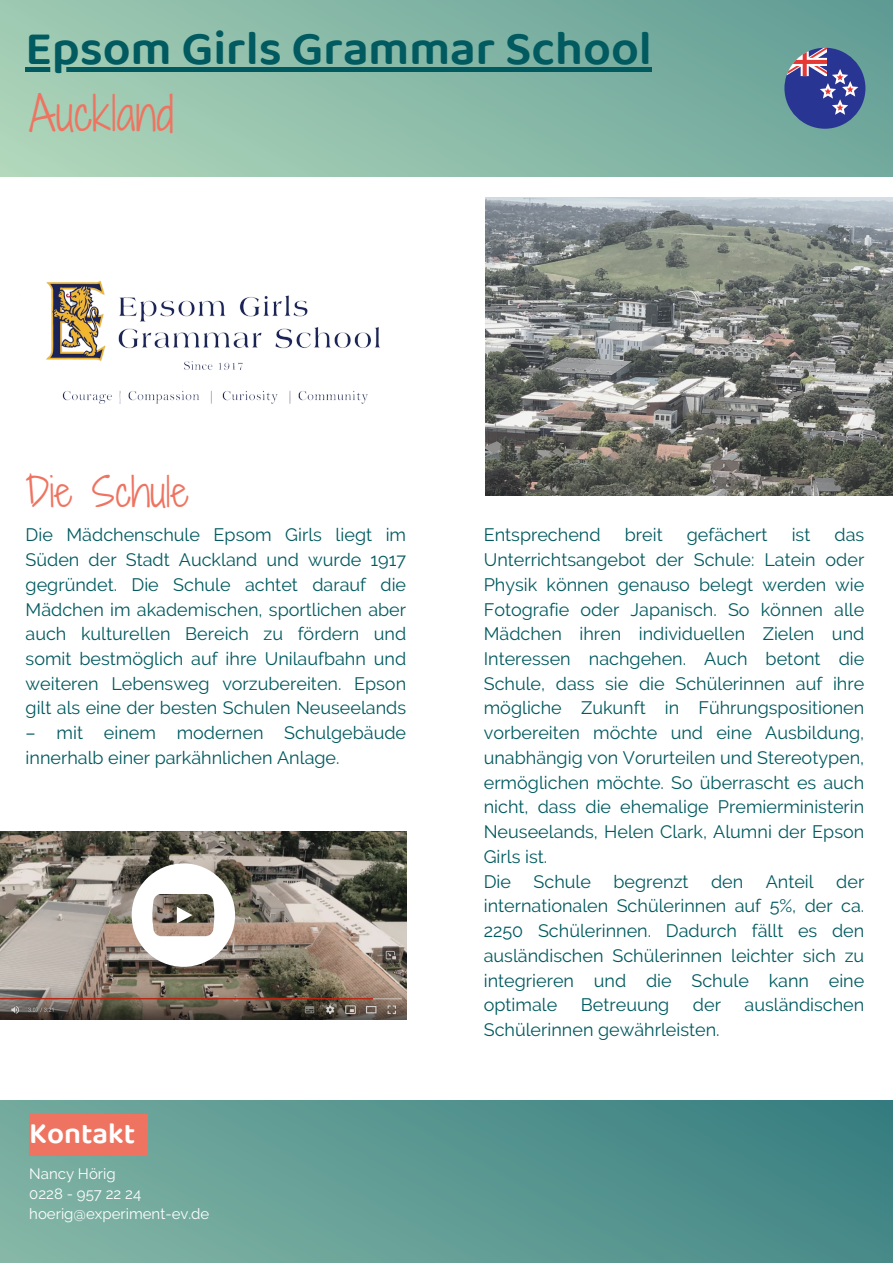
<style>
.page{position:relative;width:893px;height:1264px;background:#fff}
.page>*{position:absolute;margin:0;border:0;box-sizing:border-box;transform-origin:0 0}
.t1{font:600 49.05px "Baloo Tamma 2";color:#005a5f}
.t2{font:45px "Shadows Into Light Two";color:#ee7461}
.t3{font:39px "Shadows Into Light Two";color:#ee7461}
.t4{font:600 30px "Baloo Tamma 2";color:#fff}
.t5{font:18px/24.8px "Raleway";color:#005a5f;text-align:justify}
.t6{font:15px "Raleway";color:#fff}
</style>
<div class="page">
<div style="left:0;top:0;width:892px;height:177px;background:linear-gradient(to right,#a8d1b7,#69a298)"></div>
<svg style="left:784px;top:48px;width:81px;height:81px;background:#56619a"></svg>
<div style="left:0;top:1099px;width:892px;height:163px;background:linear-gradient(to right,#7fb1a2,#3c8284)"></div>
<div style="left:29px;top:1113px;width:119px;height:42px;background:#ee7461"></div>
<img style="left:46px;top:281px;width:335px;height:123px">
<img style="left:485px;top:198px;width:407px;height:297px">
<img style="left:0;top:831px;width:406px;height:188px">
<svg style="left:132px;top:863px;width:103px;height:103px"></svg>
<hr style="left:26px;top:67px;width:626px;height:4px;background:#005a5f">
<p class="t1" style="left:26px;top:18px;width:627px">Epsom Girls Grammar School</p>
<p class="t2" style="left:29px;top:81px;width:146px">Auckland</p>
<p class="t3" style="left:26px;top:463px;width:164px">Die Schule</p>
<p class="t5" style="left:26px;top:522px;width:382px">Die Mädchenschule Epsom Girls liegt im Süden der Stadt Auckland und wurde 1917 gegründet. Die Schule achtet darauf die Mädchen im akademischen, sportlichen aber auch kulturellen Bereich zu fördern und somit bestmöglich auf ihre Unilaufbahn und weiteren Lebensweg vorzubereiten. Epson gilt als eine der besten Schulen Neuseelands</p>
<p class="t5" style="left:26px;top:720px;width:382px">– mit einem modernen Schulgebäude innerhalb einer parkähnlichen Anlage.</p>
<p class="t4" style="left:29px;top:1114px;width:108px">Kontakt</p>
<p class="t6" style="left:29px;top:1164px;width:88px">Nancy Hörig</p>
<p class="t6" style="left:29px;top:1184px;width:113px">0228 - 957 22 24</p>
<p class="t6" style="left:29px;top:1204px;width:182px">hoerig@experiment-ev.de</p>
<p class="t5" style="left:483px;top:522px;width:118px">Entsprechend</p>
<p class="t5" style="left:624px;top:522px;width:39px">breit</p>
<p class="t5" style="left:686px;top:522px;width:82px">gefächert</p>
<p class="t5" style="left:791px;top:522px;width:20px">ist</p>
<p class="t5" style="left:483px;top:522px;width:382px;text-indent:351px">das Unterrichtsangebot der Schule: Latein oder Physik können genauso belegt werden wie Fotografie oder Japanisch. So können alle Mädchen ihren individuellen Zielen und Interessen nachgehen. Auch betont die Schule, dass sie die Schülerinnen auf ihre mögliche Zukunft in Führungspositionen vorbereiten möchte und eine Ausbildung, unabhängig von Vorurteilen und Stereotypen, ermöglichen möchte. So überrascht es auch nicht, dass die ehemalige Premierministerin Neuseelands, Helen Clark, Alumni der Epson Girls ist.</p>
<p class="t5" style="left:483px;top:868px;width:382px">Die Schule begrenzt den Anteil der internationalen Schülerinnen auf 5%, der ca.<br>2250 Schülerinnen. Dadurch fällt es den ausländischen Schülerinnen leichter sich zu integrieren und die Schule kann eine optimale</p>
<p class="t5" style="left:581px;top:992px;width:90px">Betreuung</p>
<p class="t5" style="left:693px;top:992px;width:30px">der</p>
<p class="t5" style="left:744px;top:992px;width:121px">ausländischen</p>
<p class="t5" style="left:483px;top:1017px;width:237px">Schülerinnen gewährleisten.</p>
</div>
